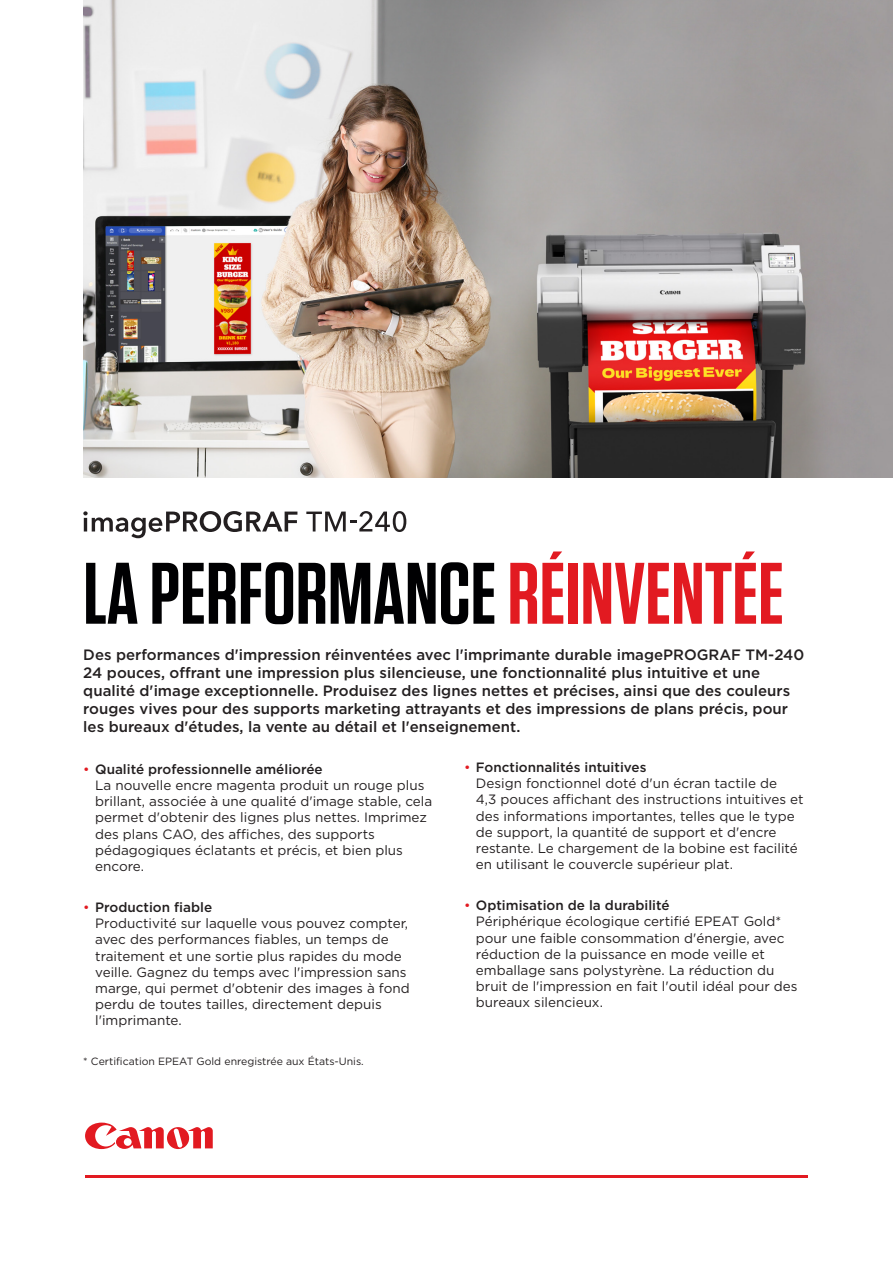
<style>
.page{position:relative;width:893px;height:1263px;background:#fff}
.page>*{position:absolute;margin:0;border:0;box-sizing:border-box;transform-origin:0 0}
.Headline{font:600 87px "Tungsten";color:#000002}
.t1{font:500 15px/18px "Gotham";color:#231f20}
.t2{font:13.5px/16.2px "Gotham";color:#231f20}
.t3{font:10.5px "Gotham";color:#231f20}
.s1{color:#e21a21}
.s2{font-weight:500}
</style>
<div class="page">
<svg style="left:85px;top:1122px;width:128px;height:28px"></svg>
<hr style="left:85px;top:1175px;width:723px;height:3px;background:#e21a21">
<img style="left:83px;top:0;width:810px;height:478px">
<svg style="left:83px;top:511px;width:214px;height:27px"></svg>
<svg style="left:306px;top:511px;width:100px;height:21px"></svg>
<p class="Headline" style="left:83px;top:548px;width:702px">LA PERFORMANCE <span class="s1">RÉINVENTÉE</span></p>
<p class="t1" style="left:83px;top:645px;width:723px">Des performances d'impression réinventées avec l'imprimante durable imagePROGRAF TM-240<br>24 pouces, offrant une impression plus silencieuse, une fonctionnalité plus intuitive et une qualité d'image exceptionnelle. Produisez des lignes nettes et précises, ainsi que des couleurs rouges vives pour des supports marketing attrayants et des impressions de plans précis, pour les bureaux d'études, la vente au détail et l'enseignement.</p>
<p class="t2" style="left:95px;top:761px;width:339px;text-indent:-12px"><span class="s1">•</span> <span class="s2">Qualité professionnelle améliorée<br></span>La nouvelle encre magenta produit un rouge plus brillant, associée à une qualité d'image stable, cela permet d'obtenir des lignes plus nettes. Imprimez des plans CAO, des affiches, des supports pédagogiques éclatants et précis, et bien plus encore.</p>
<p class="t2" style="left:95px;top:899px;width:316px;text-indent:-12px"><span class="s1">•</span> <span class="s2">Production fiable<br></span>Productivité sur laquelle vous pouvez compter, avec des performances fiables, un temps de traitement et une sortie plus rapides du mode veille. Gagnez du temps avec l'impression sans marge, qui permet d'obtenir des images à fond perdu de toutes tailles, directement depuis l'imprimante.</p>
<p class="t2" style="left:476px;top:759px;width:329px;text-indent:-12px"><span class="s1">•</span> <span class="s2">Fonctionnalités intuitives<br></span>Design fonctionnel doté d'un écran tactile de<br>4,3 pouces affichant des instructions intuitives et des informations importantes, telles que le type de support, la quantité de support et d'encre restante. Le chargement de la bobine est facilité en utilisant le couvercle supérieur plat.</p>
<p class="t2" style="left:476px;top:897px;width:323px;text-indent:-12px"><span class="s1">•</span> <span class="s2">Optimisation de la durabilité<br></span>Périphérique écologique certifié EPEAT Gold* pour une faible consommation d'énergie, avec réduction de la puissance en mode veille et emballage sans polystyrène. La réduction du bruit de l'impression en fait l'outil idéal pour des bureaux silencieux.</p>
<p class="t3" style="left:83px;top:1055px;width:282px">* Certification EPEAT Gold enregistrée aux États-Unis.</p>
</div>
